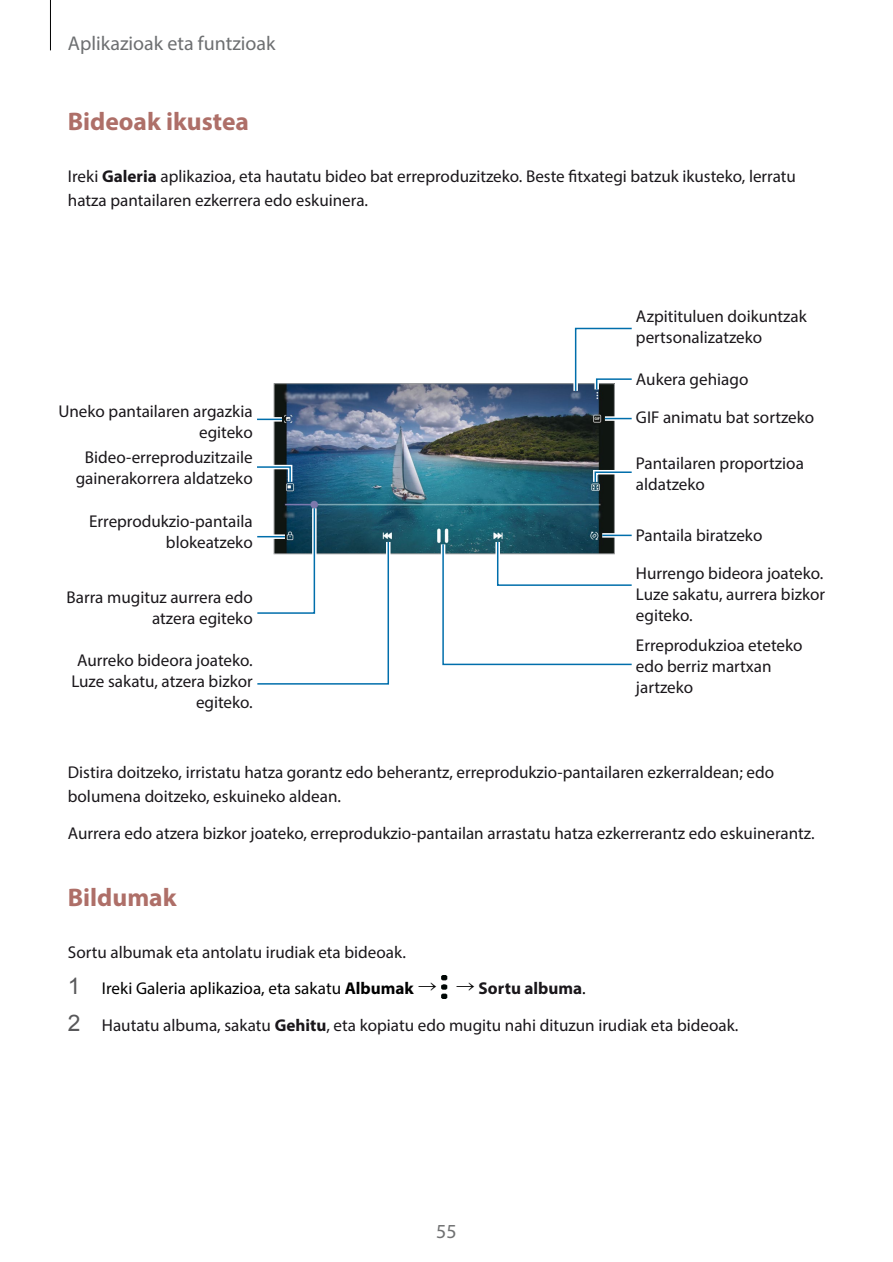
<style>
.page{position:relative;width:893px;height:1262px;background:#fff}
.page>*{position:absolute;margin:0;border:0;box-sizing:border-box;transform-origin:0 0}
.t1{font:700 25.5px "Myriad Pro";color:#ae6f68}
.t2{font:19.95px "Myriad Pro";color:#6d6f71}
.t3{font:19.95px "Myriad Pro";color:#707172}
.t4{font:17.1px/21px "Myriad Pro";color:#1a171b}
.s1{font-weight:700}
.s2{font-family:"Arial";font-size:22.8px;color:#58585a}
.s3{color:#000}
.s4{font-weight:700;color:#000}
.s5{font-family:"Hira Min Pro W3";font-size:19.5px;color:#000}
</style>
<div class="page">
<hr style="left:50px;top:0;width:1px;height:50px;background:#000">
<img style="left:441px;top:975px;width:7px;height:23px">
<img style="left:273px;top:383px;width:342px;height:171px">
<svg style="left:590px;top:468px;width:42px;height:18px"></svg>
<svg style="left:438px;top:537px;width:194px;height:129px"></svg>
<svg style="left:257px;top:462px;width:37px;height:24px"></svg>
<svg style="left:602px;top:533px;width:29px;height:4px"></svg>
<hr style="left:602px;top:534px;width:29px;height:2px;background:#006eab">
<svg style="left:257px;top:504px;width:136px;height:181px"></svg>
<svg style="left:571px;top:327px;width:61px;height:68px"></svg>
<svg style="left:605px;top:416px;width:26px;height:5px"></svg>
<svg style="left:605px;top:418px;width:26px;height:1px"></svg>
<svg style="left:257px;top:417px;width:25px;height:4px"></svg>
<hr style="left:257px;top:418px;width:25px;height:2px;background:#006eab">
<p class="t2" style="left:68px;top:31px;width:209px">Aplikazioak eta funtzioak</p>
<h1 class="t1" style="left:68px;top:105px;width:183px">Bideoak ikustea</h1>
<p class="t4" style="left:68px;top:164px;width:729px;line-height:24px">Ireki <span class="s1">Galeria</span> aplikazioa, eta hautatu bideo bat erreproduzitzeko. Beste fitxategi batzuk ikusteko, lerratu hatza pantailaren ezkerrera edo eskuinera.</p>
<p class="t4" style="left:58px;top:400px;width:196px;text-align:right">Uneko pantailaren argazkia egiteko</p>
<p class="t4" style="left:76px;top:447px;width:178px;text-align:center">Bideo-erreproduzitzaile gainerakorrera aldatzeko</p>
<p class="t4" style="left:89px;top:510px;width:165px;text-align:right">Erreprodukzio-pantaila blokeatzeko</p>
<p class="t4" style="left:67px;top:586px;width:187px;text-align:right">Barra mugituz aurrera edo atzera egiteko</p>
<p class="t4" style="left:71px;top:649px;width:183px;text-align:right">Aurreko bideora joateko.<br>Luze sakatu, atzera bizkor egiteko.</p>
<p class="t4" style="left:636px;top:305px;width:172px">Azpitituluen doikuntzak pertsonalizatzeko</p>
<p class="t4" style="left:636px;top:368px;width:114px">Aukera gehiago</p>
<p class="t4" style="left:636px;top:406px;width:180px">GIF animatu bat sortzeko</p>
<p class="t4" style="left:636px;top:453px;width:169px">Pantailaren proportzioa aldatzeko</p>
<p class="t4" style="left:636px;top:524px;width:128px">Pantaila biratzeko</p>
<p class="t4" style="left:636px;top:562px;width:190px;text-align:justify">Hurrengo bideora joateko.<br>Luze sakatu, aurrera bizkor egiteko.</p>
<p class="t4" style="left:636px;top:634px;width:168px">Erreprodukzioa eteteko edo berriz martxan jartzeko</p>
<p class="t4" style="left:68px;top:760px;width:707px;line-height:24px">Distira doitzeko, irristatu hatza gorantz edo beherantz, erreprodukzio-pantailaren ezkerraldean; edo bolumena doitzeko, eskuineko aldean.</p>
<p class="t4" style="left:68px;top:822px;width:748px">Aurrera edo atzera bizkor joateko, erreprodukzio-pantailan arrastatu hatza ezkerrerantz edo eskuinerantz.</p>
<h1 class="t1" style="left:68px;top:880px;width:110px">Bildumak</h1>
<p class="t4" style="left:68px;top:933px;width:672px;line-height:36.8px">Sortu albumak eta antolatu irudiak eta bideoak.<br><span class="s2">1</span> <span class="s3">Ireki Galeria aplikazioa, eta sakatu</span> <span class="s4">Albumak</span> <span class="s5">→ →</span> <span class="s1">Sortu albuma</span><span class="s3">.<br></span><span class="s2">2</span> Hautatu albuma, sakatu <span class="s1">Gehitu</span>, eta kopiatu edo mugitu nahi dituzun irudiak eta bideoak.</p>
<p class="t3" style="left:436px;top:1218px;width:22px">55</p>
</div>
